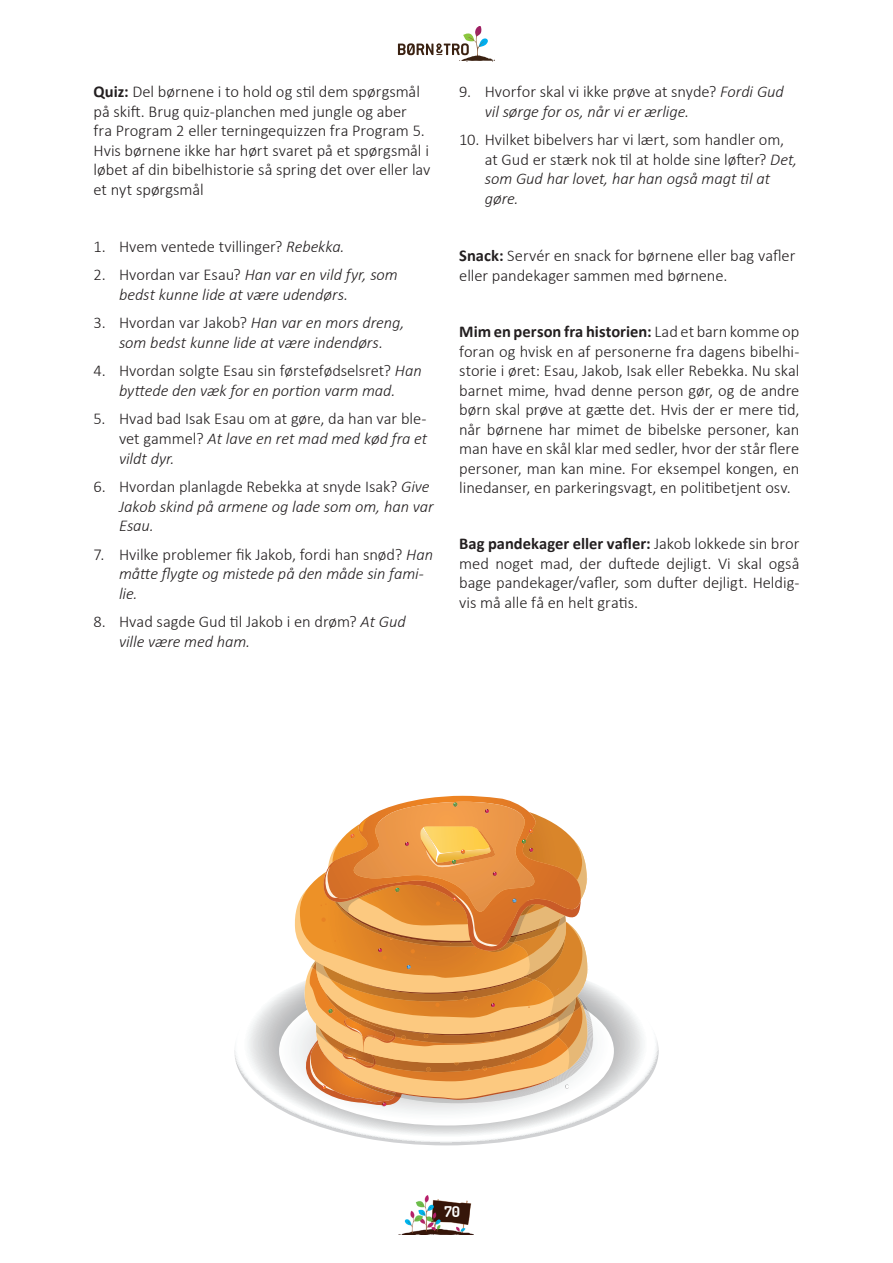
<style>
.page{position:relative;width:893px;height:1263px;background:#fff}
.page>*{position:absolute;margin:0;border:0;box-sizing:border-box;transform-origin:0 0}
.t1{font:300 16.5px/19.5px "Calibri";letter-spacing:-.005em;color:#231f20}
.t2{font:italic 300 16.5px/19.6px "Calibri";letter-spacing:-.005em;color:#231f20}
.t3{font:700 14.7px "Dosis";color:#fff}
.s1{font-weight:700}
.s2{font-style:italic}
.s3{font-style:normal}
</style>
<div class="page">
<svg style="left:398px;top:26px;width:97px;height:36px"></svg>
<svg style="left:234px;top:989px;width:425px;height:156px"></svg>
<svg style="left:285px;top:796px;width:317px;height:322px"></svg>
<img style="left:399px;top:1195px;width:74px;height:40px">
<p class="t1" style="left:94px;top:82px;width:338px"><span class="s1">Quiz:</span> Del børnene i to hold og stil dem spørgsmål på skift. Brug quiz-planchen med jungle og aber<br>fra Program 2 eller terningequizzen fra Program 5.<br>Hvis børnene ikke har hørt svaret på et spørgsmål i løbet af din bibelhistorie så spring det over eller lav et nyt spørgsmål</p>
<p class="t1" style="left:94px;top:236px;width:253px">1. Hvem ventede tvillinger? <span class="s2">Rebekka.</span></p>
<p class="t2" style="left:119px;top:264px;width:280px;text-indent:-26px"><span class="s3">2. Hvordan var Esau?</span> Han var en vild fyr, som bedst kunne lide at være udendørs.</p>
<p class="t2" style="left:94px;top:312px;width:312px;text-align:center"><span class="s3">3. Hvordan var Jakob?</span> Han var en mors dreng, som bedst kunne lide at være indendørs.</p>
<p class="t1" style="left:94px;top:360px;width:330px;text-align:center">4. Hvordan solgte Esau sin førstefødselsret? <span class="s2">Han byttede den væk for en portion varm mad.</span></p>
<p class="t1" style="left:119px;top:409px;width:310px;text-align:justify;text-indent:-26px">5. Hvad bad Isak Esau om at gøre, da han var ble&shy;vet gammel? <span class="s2">At lave en ret mad med kød fra et vildt dyr.</span></p>
<p class="t2" style="left:119px;top:477px;width:316px;text-indent:-26px"><span class="s3">6. Hvordan planlagde Rebekka at snyde Isak?</span> Give<br>Jakob skind på armene og lade som om, han var<br>Esau.</p>
<p class="t2" style="left:119px;top:544px;width:315px;text-indent:-26px"><span class="s3">7. Hvilke problemer fik Jakob, fordi han snød?</span> Han måtte flygte og mistede på den måde sin fami&shy;lie.</p>
<p class="t1" style="left:119px;top:612px;width:288px;text-indent:-26px">8. Hvad sagde Gud til Jakob i en drøm? <span class="s2">At Gud ville være med ham.</span></p>
<p class="t2" style="left:485px;top:82px;width:301px;text-indent:-26px"><span class="s3">9. Hvorfor skal vi ikke prøve at snyde?</span> Fordi Gud vil sørge for os, når vi er ærlige.</p>
<p class="t1" style="left:485px;top:130px;width:314px;text-indent:-26px">10. Hvilket bibelvers har vi lært, som handler om, at Gud er stærk nok til at holde sine løfter? <span class="s2">Det, som Gud har lovet, har han også magt til at gøre.</span></p>
<p class="t1" style="left:459px;top:245px;width:338px"><span class="s1">Snack:</span> Servér en snack for børnene eller bag vafler eller pandekager sammen med børnene.</p>
<p class="t1" style="left:459px;top:322px;width:342px;text-align:justify"><span class="s1">Mim en person fra historien:</span> Lad et barn komme op foran og hvisk en af personerne fra dagens bibelhi&shy;storie i øret: Esau, Jakob, Isak eller Rebekka. Nu skal barnet mime, hvad denne person gør, og de andre børn skal prøve at gætte det. Hvis der er mere tid, når børnene har mimet de bibelske personer, kan man have en skål klar med sedler, hvor der står flere personer, man kan mine. For eksempel kongen, en linedanser, en parkeringsvagt, en politibetjent osv.</p>
<p class="t1" style="left:459px;top:534px;width:342px;text-align:justify"><span class="s1">Bag pandekager eller vafler:</span> Jakob lokkede sin bror med noget mad, der duftede dejligt. Vi skal også bage pandekager/vafler, som dufter dejligt. Heldig&shy;vis må alle få en helt gratis.</p>
<p class="t3" style="left:444px;top:1202px;width:17px">70</p>
</div>
